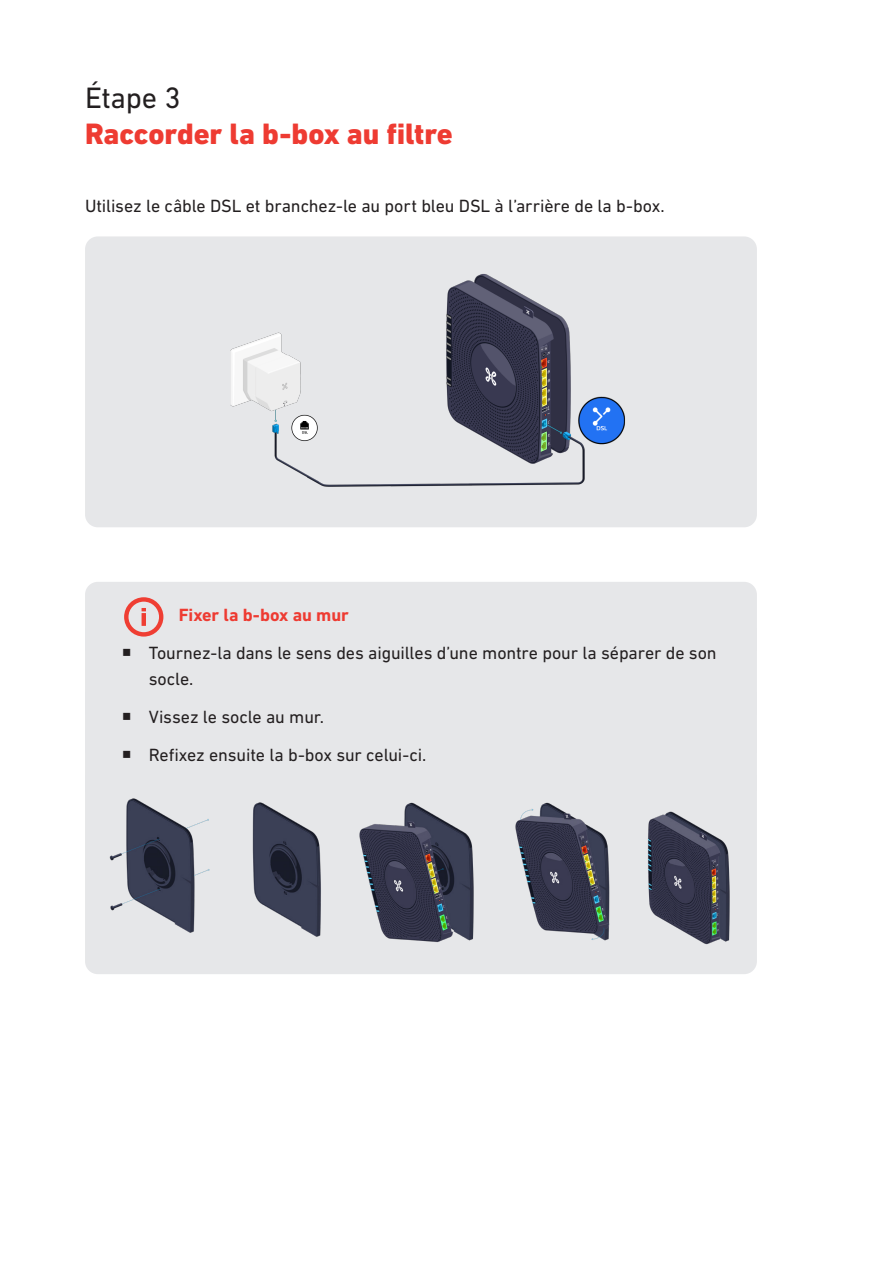
<style>
.page{position:relative;width:893px;height:1263px;background:#fff}
.page>*{position:absolute;margin:0;border:0;box-sizing:border-box;transform-origin:0 0}
.Titre_1{font:800 30px/36px "DIN Next LT Pro";letter-spacing:-.005em;color:#ee3b32}
.Body_copy{font:18px/25.5px "DIN Next LT Pro";letter-spacing:-.005em;color:#231f20}
.Body_copy_cadre_2_st{font:700 18px "DIN Next LT Pro";letter-spacing:-.005em;color:#ee3b32}
.s1{font-weight:400;color:#231f20}
</style>
<div class="page">
<div style="left:85px;top:582px;width:672px;height:38px;background:#e6e7e9"></div>
<div style="left:85px;top:620px;width:672px;height:64px;background:#e6e7e9"></div>
<div style="left:85px;top:684px;width:672px;height:38px;background:#e6e7e9"></div>
<div style="left:85px;top:722px;width:672px;height:54px;background:#e6e7e9"></div>
<div style="left:85px;top:236px;width:672px;height:291px;background:#e6e7e9;border-radius:13px"></div>
<img style="left:193px;top:236px;width:456px;height:251px">
<svg style="left:124px;top:597px;width:39px;height:40px;background:#e9aba8"></svg>
<div style="left:85px;top:767px;width:672px;height:207px;background:#e6e7e9;border-radius:13px"></div>
<img style="left:109px;top:798px;width:101px;height:135px">
<img style="left:252px;top:802px;width:69px;height:135px">
<img style="left:359px;top:802px;width:115px;height:141px">
<img style="left:515px;top:802px;width:95px;height:139px">
<img style="left:647px;top:811px;width:83px;height:134px">
<img style="left:568px;top:379px;width:68px;height:69px">
<svg style="left:123px;top:649px;width:7px;height:7px"></svg>
<svg style="left:123px;top:713px;width:7px;height:7px"></svg>
<svg style="left:123px;top:751px;width:7px;height:7px"></svg>
<p class="Titre_1" style="left:85px;top:79px;width:369px"><span class="s1">Étape 3<br></span>Raccorder la b-box au filtre</p>
<p class="Body_copy" style="left:85px;top:192px;width:581px">Utilisez le câble DSL et branchez-le au port bleu DSL à l’arrière de la b-box.</p>
<p class="Body_copy_cadre_2_st" style="left:179px;top:604px;width:172px">Fixer la b-box au mur</p>
<p class="Body_copy" style="left:149px;top:640px;width:569px">Tournez-la dans le sens des aiguilles d’une montre pour la séparer de son socle.</p>
<p class="Body_copy" style="left:149px;top:704px;width:177px">Vissez le socle au mur.</p>
<p class="Body_copy" style="left:149px;top:742px;width:279px">Refixez ensuite la b-box sur celui-ci.</p>
</div>
